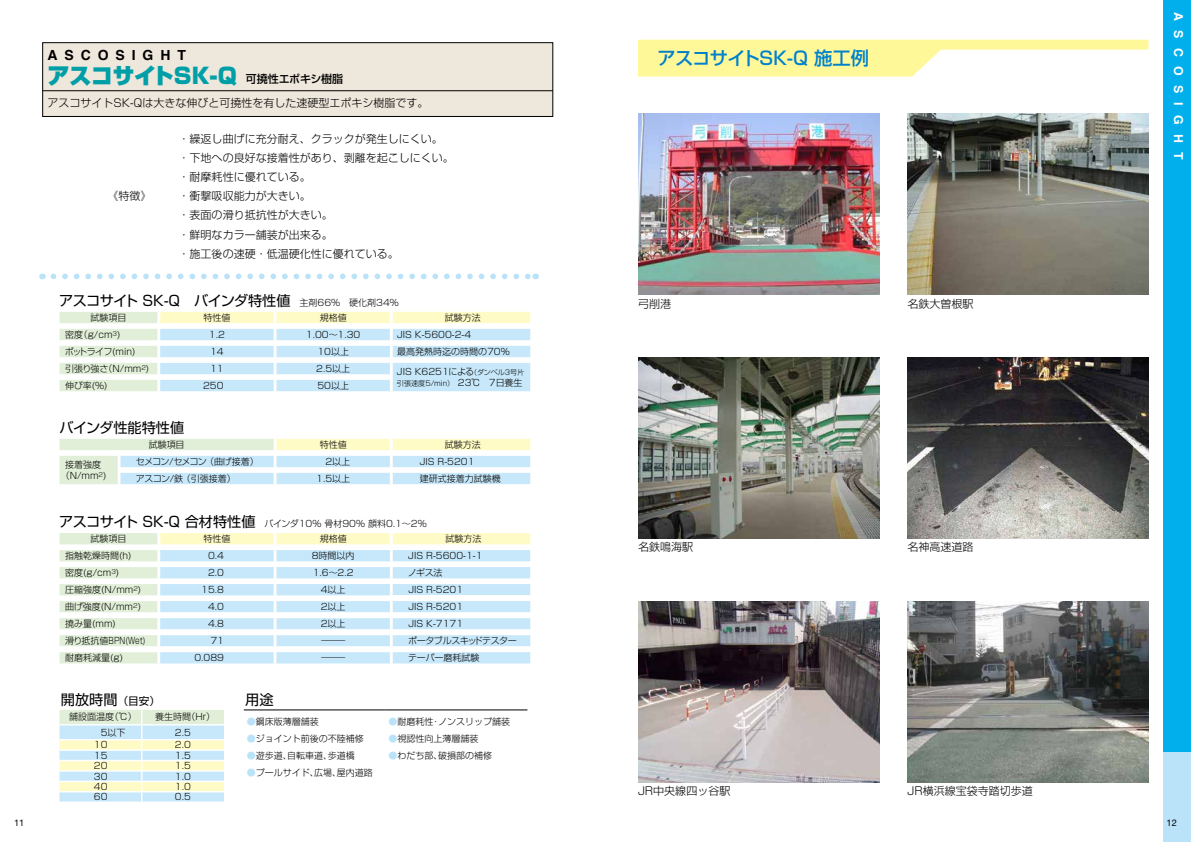
<style>
.page{position:relative;width:1191px;height:842px;background:#fff}
.page>*{position:absolute;margin:0;border:0;box-sizing:border-box;transform-origin:0 0}
.t1{font:900 22px "Shin Go Pr 6";letter-spacing:-.01em;color:#009fa8}
.t2{font:500 18.3px "Shin Go Pr 6";letter-spacing:-.045em;color:#0081cc}
.t3{font:14.2px "Shin Go Pr 5";letter-spacing:-.03em;color:#000}
.t4{font:700 13.9px "Helvetica";letter-spacing:.5em;color:#000}
.t5{font:700 12.3px "Helvetica";letter-spacing:.75em;color:#fff}
.t6{font:300 11px/19.1px "Shin Go Pr 6";color:#000}
.t7{font:300 11px "Shin Go Pr 5";color:#000}
.t8{font:9.2px "Helvetica Neue";color:#000}
.t9{font:300 9px/15px "Shin Go Pr 5";color:#000}
.t10{font:300 9px "Shin Go Pr 5";letter-spacing:-.065em;color:#000}
.t11{font:300 9px "Shin Go Pr 5";letter-spacing:-.045em;color:#000}
.t12{font:300 9px "Shin Go Pr 5";letter-spacing:-.025em;color:#000}
.t13{font:300 9px "Shin Go Pr 5";letter-spacing:-.075em;color:#000}
.t14{font:300 expanded 9px "Shin Go Pr 5";color:#000;scale:3 1}
.t15{font:300 7.1px "Shin Go Pr 5";color:#000}
.s1{font-weight:500;font-size:11px;color:#000}
.s2{font-weight:300;font-size:9px}
.s3{font-size:7.1px}
.s4{font-size:9px}
.s5{font-weight:400;font-size:14.2px}
.s6{font-size:10.6px}
.s7{color:#bae3f9}
</style>
<div class="page">
<div style="left:43px;top:43px;width:510px;height:73px;background:#eee7db"></div>
<div style="left:43px;top:43px;width:510px;height:74px;border:1px solid #000"></div>
<hr style="left:43px;top:91px;width:510px;height:1px;background:#000">
<svg style="left:53px;top:274px;width:476px;height:5px"></svg>
<svg style="left:638px;top:40px;width:510px;height:37px"></svg>
<img style="left:638px;top:113px;width:241px;height:182px">
<img style="left:638px;top:357px;width:241px;height:182px">
<img style="left:638px;top:601px;width:241px;height:181px">
<img style="left:907px;top:113px;width:241px;height:182px">
<img style="left:907px;top:357px;width:241px;height:182px">
<img style="left:907px;top:601px;width:241px;height:181px">
<svg style="left:60px;top:710px;width:164px;height:91px;background:#e1f1e6"></svg>
<hr style="left:244px;top:710px;width:142px;height:1px;background:#000">
<hr style="left:386px;top:710px;width:141px;height:1px;background:#000">
<svg style="left:60px;top:312px;width:470px;height:79px"></svg>
<svg style="left:60px;top:533px;width:470px;height:130px"></svg>
<svg style="left:60px;top:439px;width:470px;height:45px"></svg>
<div style="left:1162px;top:742px;width:29px;height:100px;background:#bae3f9"></div>
<div style="left:1162px;top:0;width:29px;height:752px;background:#00afec"></div>
<h3 class="t4" style="left:47px;top:44px;width:140px">ASCOSIGHT</h3>
<h1 class="t1" style="left:48px;top:58px;width:297px">アスコサイトSK-Q <span class="s1">可撓性エポキシ樹脂</span></h1>
<p class="t7" style="left:47px;top:94px;width:383px">アスコサイトSK-Qは大きな伸びと可撓性を有した速硬型エポキシ樹脂です。</p>
<p class="t6" style="left:107px;top:185px;width:45px">《特徴》</p>
<p class="t6" style="left:179px;top:128px;width:276px">・繰返し曲げに充分耐え、クラックが発生しにくい。・下地への良好な接着性があり、剥離を起こしにくい。・耐摩耗性に優れている。<br>・衝撃吸収能力が大きい。<br>・表面の滑り抵抗性が大きい。<br>・鮮明なカラー舗装が出来る。<br>・施工後の速硬・低温硬化性に優れている。</p>
<h3 class="t3" style="left:59px;top:289px;width:341px">アスコサイト SK-Q　バインダ特性値<span class="s2">　主剤66％　硬化剤34％</span></h3>
<p class="t9" style="left:91px;top:309px;width:37px">試験項目</p>
<p class="t9" style="left:203px;top:309px;width:28px">特性値</p>
<p class="t9" style="left:320px;top:309px;width:28px">規格値</p>
<p class="t9" style="left:445px;top:309px;width:37px">試験方法</p>
<p class="t9" style="left:65px;top:326px;width:57px">密度（g/cm<sup>3</sup>)</p>
<p class="t9" style="left:209px;top:326px;width:17px">1.2</p>
<p class="t9" style="left:306px;top:326px;width:56px">1.00〜1.30</p>
<p class="t9" style="left:397px;top:326px;width:76px">JIS K-5600-2-4</p>
<p class="t13" style="left:65px;top:344px;width:72px">ポットライフ(min)</p>
<p class="t9" style="left:210px;top:343px;width:15px">14</p>
<p class="t9" style="left:317px;top:343px;width:33px">10以上</p>
<p class="t9" style="left:397px;top:343px;width:114px">最高発熱時迄の時間の70％</p>
<p class="t9" style="left:65px;top:360px;width:86px">引張り強さ（N/mm<sup>2</sup>)</p>
<p class="t9" style="left:210px;top:360px;width:15px">11</p>
<p class="t9" style="left:316px;top:360px;width:35px">2.5以上</p>
<p class="t9" style="left:397px;top:363px;width:129px">JIS K6251による<span class="s3">（ダンベル3号片</span></p>
<p class="t9" style="left:65px;top:377px;width:44px">伸び率(％)</p>
<p class="t9" style="left:203px;top:377px;width:22px">250</p>
<p class="t9" style="left:317px;top:377px;width:33px">50以上</p>
<p class="t15" style="left:397px;top:377px;width:127px">引張速度5/min）　<span class="s4">23℃　7日養生</span></p>
<h3 class="t3" style="left:59px;top:416px;width:126px">バインダ性能特性値</h3>
<p class="t9" style="left:149px;top:436px;width:37px">試験項目</p>
<p class="t9" style="left:320px;top:436px;width:28px">特性値</p>
<p class="t9" style="left:445px;top:436px;width:37px">試験方法</p>
<p class="t9" style="left:61px;top:458px;width:47px;line-height:11.3px;text-align:center">接着強度（N/mm<sup>2</sup>)</p>
<p class="t10" style="left:136px;top:454px;width:124px">セメコン/セメコン （曲げ接着）</p>
<p class="t9" style="left:325px;top:453px;width:26px">2以上</p>
<p class="t9" style="left:420px;top:453px;width:56px">JIS R-5201</p>
<p class="t12" style="left:136px;top:471px;width:101px">アスコン/鉄 （引張接着）</p>
<p class="t9" style="left:316px;top:470px;width:35px">1.5以上</p>
<p class="t9" style="left:420px;top:470px;width:82px">建研式接着力試験機</p>
<p class="t9" style="left:91px;top:515px;width:338px;text-indent:-31px"><span class="s5">アスコサイト SK-Q 合材特性値</span>　バインダ10％ 骨材90％ 顔料0.1〜2％試験項目</p>
<p class="t9" style="left:203px;top:530px;width:28px">特性値</p>
<p class="t9" style="left:320px;top:530px;width:28px">規格値</p>
<p class="t9" style="left:445px;top:530px;width:37px">試験方法</p>
<p class="t9" style="left:65px;top:547px;width:68px">指触乾燥時間(h)</p>
<p class="t9" style="left:208px;top:547px;width:17px">0.4</p>
<p class="t9" style="left:312px;top:547px;width:44px">8時間以内</p>
<p class="t9" style="left:408px;top:547px;width:76px">JIS R-5600-1-1</p>
<p class="t9" style="left:65px;top:564px;width:56px">密度(g/cm<sup>3</sup>)</p>
<p class="t9" style="left:208px;top:564px;width:17px">2.0</p>
<p class="t9" style="left:313px;top:564px;width:42px">1.6〜2.2</p>
<p class="t9" style="left:408px;top:564px;width:36px">ノギス法</p>
<p class="t9" style="left:65px;top:581px;width:78px">圧縮強度(N/mm<sup>2</sup>)</p>
<p class="t9" style="left:201px;top:581px;width:24px">15.8</p>
<p class="t9" style="left:321px;top:581px;width:26px">4以上</p>
<p class="t9" style="left:408px;top:581px;width:56px">JIS R-5201</p>
<p class="t9" style="left:65px;top:598px;width:77px">曲げ強度(N/mm<sup>2</sup>)</p>
<p class="t9" style="left:208px;top:598px;width:17px">4.0</p>
<p class="t9" style="left:321px;top:598px;width:26px">2以上</p>
<p class="t9" style="left:408px;top:598px;width:56px">JIS R-5201</p>
<p class="t9" style="left:65px;top:615px;width:52px">撓み量(mm)</p>
<p class="t9" style="left:208px;top:615px;width:17px">4.8</p>
<p class="t9" style="left:321px;top:615px;width:26px">2以上</p>
<p class="t9" style="left:408px;top:615px;width:56px">JIS K-7171</p>
<p class="t9" style="left:65px;top:632px;width:82px">滑り抵抗値BPN(Wet)</p>
<p class="t9" style="left:210px;top:632px;width:15px">71</p>
<p class="t14" style="left:320px;top:633px;width:10px">ー</p>
<p class="t11" style="left:408px;top:633px;width:110px">ポータブルスキッドテスター</p>
<p class="t9" style="left:65px;top:649px;width:59px">耐磨耗減量(g)</p>
<p class="t9" style="left:194px;top:649px;width:31px">0.089</p>
<p class="t14" style="left:320px;top:650px;width:10px">ー</p>
<p class="t9" style="left:408px;top:649px;width:73px">テーパー磨耗試験</p>
<h3 class="t3" style="left:61px;top:688px;width:101px">開放時間<span class="s6">（目安）</span></h3>
<p class="t9" style="left:69px;top:709px;width:69px">舗設面温度（℃）</p>
<p class="t9" style="left:155px;top:709px;width:62px">養生時間（Hr）</p>
<p class="t9" style="left:101px;top:724px;width:26px">5以下</p>
<p class="t9" style="left:175px;top:724px;width:17px">2.5</p>
<p class="t9" style="left:94px;top:736px;width:15px">10</p>
<p class="t9" style="left:175px;top:736px;width:17px">2.0</p>
<p class="t9" style="left:94px;top:747px;width:15px">15</p>
<p class="t9" style="left:175px;top:747px;width:17px">1.5</p>
<p class="t9" style="left:94px;top:757px;width:15px">20</p>
<p class="t9" style="left:175px;top:757px;width:17px">1.5</p>
<p class="t9" style="left:94px;top:768px;width:15px">30</p>
<p class="t9" style="left:175px;top:768px;width:17px">1.0</p>
<p class="t9" style="left:94px;top:778px;width:15px">40</p>
<p class="t9" style="left:175px;top:778px;width:17px">1.0</p>
<p class="t9" style="left:94px;top:789px;width:15px">60</p>
<p class="t9" style="left:175px;top:789px;width:17px">0.5</p>
<h3 class="t3" style="left:245px;top:688px;width:30px">用途</h3>
<p class="t9" style="left:247px;top:713px;width:73px"><span class="s7">●</span>鋼床版薄層舗装</p>
<p class="t9" style="left:388px;top:713px;width:123px"><span class="s7">●</span>耐磨耗性・ノンスリップ舗装</p>
<p class="t9" style="left:247px;top:730px;width:118px"><span class="s7">●</span>ジョイント前後の不陸補修</p>
<p class="t9" style="left:388px;top:730px;width:91px"><span class="s7">●</span>視認性向上薄層舗装</p>
<p class="t9" style="left:247px;top:747px;width:109px"><span class="s7">●</span>遊歩道、自転車道、歩道橋</p>
<p class="t9" style="left:388px;top:747px;width:105px"><span class="s7">●</span>わだち部、破損部の補修</p>
<p class="t9" style="left:247px;top:764px;width:127px"><span class="s7">●</span>プールサイド、広場、屋内道路</p>
<h2 class="t2" style="left:657px;top:43px;width:213px">アスコサイトＳＫ-Q 施工例</h2>
<p class="t7" style="left:638px;top:295px;width:34px">弓削港</p>
<p class="t7" style="left:907px;top:295px;width:67px">名鉄大曽根駅</p>
<p class="t7" style="left:638px;top:538px;width:56px">名鉄鳴海駅</p>
<p class="t7" style="left:638px;top:782px;width:94px">JR中央線四ッ谷駅</p>
<p class="t7" style="left:907px;top:538px;width:67px">名神高速道路</p>
<p class="t7" style="left:907px;top:782px;width:127px">JR横浜線宝袋寺踏切歩道</p>
<h3 class="t5" style="left:1188px;top:12px;width:149px;rotate:90deg">ASCOSIGHT</h3>
<p class="t8" style="left:14px;top:817px;width:12px">11</p>
<p class="t8" style="left:1166px;top:817px;width:12px">12</p>
</div>
